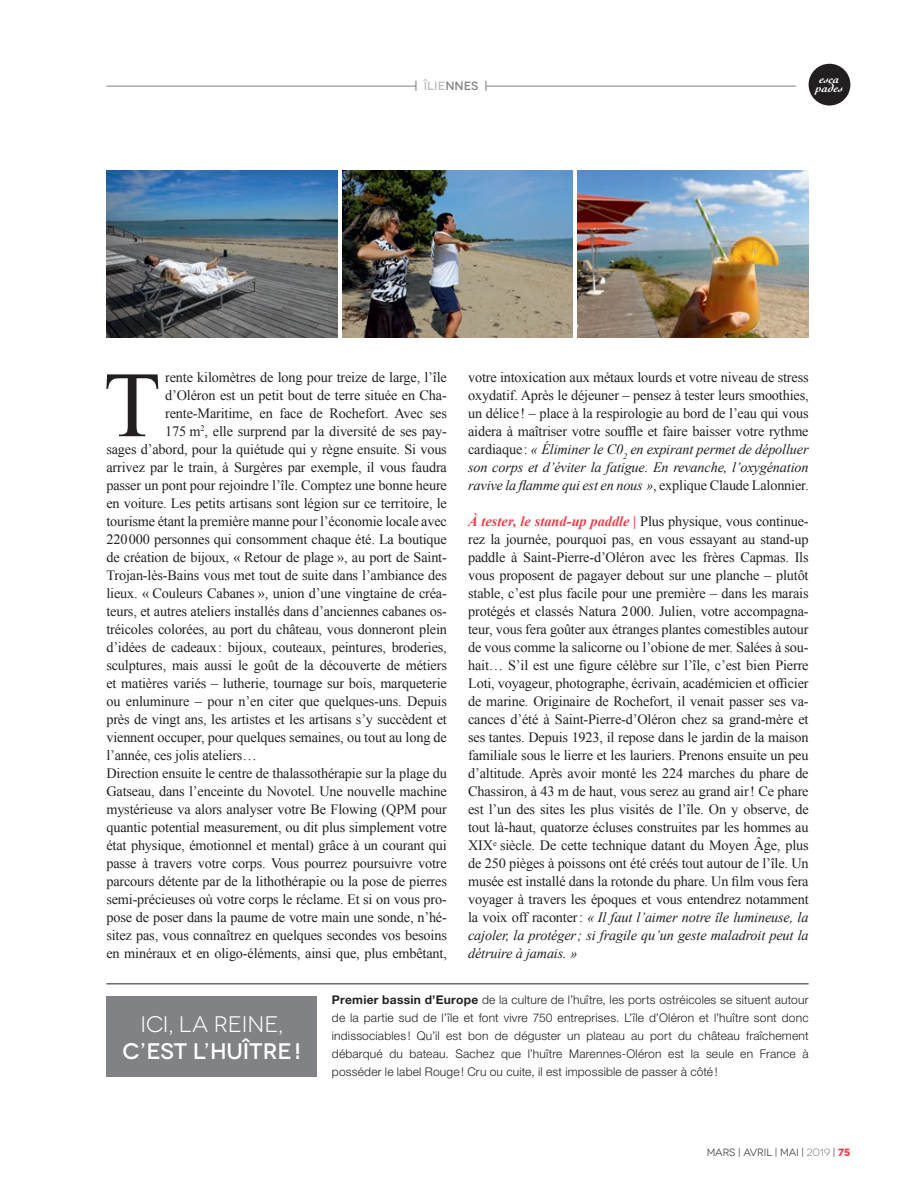
<style>
.page{position:relative;width:915px;height:1191px;background:#fff}
.page>*{position:absolute;margin:0;border:0;box-sizing:border-box;transform-origin:0 0}
.t1{font:93.3px "Times New Roman";color:#231f20}
.t2{font:500 22.5px "Novecentowide";letter-spacing:-.01em;color:#fff}
.t3{font:22.5px "Novecentowide";color:#fff}
.t4{font:14.25px/18px "Times New Roman";letter-spacing:-.01em;color:#231f20;text-align:justify}
.t5{font:300 12px/18px "Helvetica Neue LT Std";letter-spacing:.015em;color:#231f20;text-align:justify}
.t6{font:500 12px "Novecentowide";color:#808285}
.t7{font:italic 700 12px "Cochin LT Std";color:#fff}
.t8{font:10.5px "Novecentowide";letter-spacing:-.01em;color:#231f20}
.s1{color:#bcbdc0}
.s2{font-style:italic}
.s3{font-weight:700;font-style:italic;color:#ee3d49}
.s4{font-weight:700}
.s5{color:#808285}
.s6{font-weight:700;color:#ee3d49}
</style>
<div class="page">
<div style="left:808px;top:64px;width:42px;height:41px;background:#231f20;border-radius:50%"></div>
<hr style="left:486px;top:86px;width:309px;height:1px;background:#808285">
<hr style="left:106px;top:86px;width:310px;height:1px;background:#808285">
<div style="left:106px;top:995px;width:211px;height:81px;background:#808285"></div>
<hr style="left:106px;top:983px;width:702px;height:1px;background:#231f20">
<img style="left:106px;top:170px;width:231px;height:167px">
<img style="left:577px;top:170px;width:231px;height:167px">
<img style="left:342px;top:170px;width:230px;height:167px">
<p class="t7" style="left:819px;top:72px;width:22px">esca</p>
<p class="t6" style="left:414px;top:79px;width:74px">| <span class="s1">ÎLIE</span>NNES |</p>
<p class="t7" style="left:815px;top:81px;width:29px">pades</p>
<p class="t4" style="left:468px;top:368px;width:342px">votre intoxication aux métaux lourds et votre niveau de stress oxydatif. Après le déjeuner – pensez à tester leurs smoothies, un délice! – place à la respirologie au bord de l’eau qui vous aidera à maîtriser votre souffle et faire baisser votre rythme cardiaque: <span class="s2">« Éliminer le C0</span><sub>2</sub> <span class="s2">en expirant permet de dépolluer son corps et d’éviter la fatigue. En revanche, l’oxygénation ravive la flamme qui est en nous »</span>, explique Claude Lalonnier.</p>
<p class="t4" style="left:468px;top:512px;width:342px"><span class="s3">À tester, le stand-up paddle |</span> Plus physique, vous continue&shy;rez la journée, pourquoi pas, en vous essayant au stand-up paddle à Saint-Pierre-d’Oléron avec les frères Capmas. Ils vous proposent de pagayer debout sur une planche – plutôt stable, c’est plus facile pour une première – dans les marais protégés et classés Natura 2000. Julien, votre accompagna&shy;teur, vous fera goûter aux étranges plantes comestibles autour de vous comme la salicorne ou l’obione de mer. Salées à sou&shy;hait… S’il est une figure célèbre sur l’île, c’est bien Pierre Loti, voyageur, photographe, écrivain, académicien et officier de marine. Originaire de Rochefort, il venait passer ses va&shy;cances d’été à Saint-Pierre-d’Oléron chez sa grand-mère et ses tantes. Depuis 1923, il repose dans le jardin de la maison familiale sous le lierre et les lauriers. Prenons ensuite un peu d’altitude. Après avoir monté les 224 marches du phare de Chassiron, à 43 m de haut, vous serez au grand air! Ce phare est l’un des sites les plus visités de l’île. On y observe, de tout là-haut, quatorze écluses construites par les hommes au XIX<sup>e</sup> siècle. De cette technique datant du Moyen Âge, plus de 250 pièges à poissons ont été créés tout autour de l’île. Un musée est installé dans la rotonde du phare. Un film vous fera voyager à travers les époques et vous entendrez notamment la voix off raconter: <span class="s2">« Il faut l’aimer notre île lumineuse, la cajoler, la protéger; si fragile qu’un geste maladroit peut la détruire à jamais. »</span></p>
<p class="t5" style="left:332px;top:990px;width:478px"><span class="s4">Premier bassin d’Europe</span> de la culture de l’huître, les ports ostréicoles se situent autour de la partie sud de l’île et font vivre 750 entreprises. L’île d’Oléron et l’huître sont donc indissociables! Qu’il est bon de déguster un plateau au port du château fraîchement débarqué du bateau. Sachez que l’huître Marennes-Oléron est la seule en France à posséder le label Rouge! Cru ou cuite, il est impossible de passer à côté!</p>
<h1 class="t1" style="left:103px;top:342px;width:58px">T</h1>
<p class="t4" style="left:165px;top:368px;width:283px">rente kilomètres de long pour treize de large, l’île</p>
<p class="t4" style="left:165px;top:386px;width:283px">d’Oléron est un petit bout de terre située en Cha-</p>
<p class="t4" style="left:165px;top:404px;width:283px">rente-Maritime, en face de Rochefort. Avec ses</p>
<p class="t4" style="left:165px;top:422px;width:283px">175 m<sup>2</sup>, elle surprend par la diversité de ses pay-</p>
<p class="t4" style="left:106px;top:440px;width:342px">sages d’abord, pour la quiétude qui y règne ensuite. Si vous</p>
<p class="t4" style="left:106px;top:458px;width:342px">arrivez par le train, à Surgères par exemple, il vous faudra</p>
<p class="t4" style="left:106px;top:476px;width:342px">passer un pont pour rejoindre l’île. Comptez une bonne heure</p>
<p class="t4" style="left:106px;top:494px;width:342px">en voiture. Les petits artisans sont légion sur ce territoire, le</p>
<p class="t4" style="left:106px;top:512px;width:342px">tourisme étant la première manne pour l’économie locale avec</p>
<p class="t4" style="left:106px;top:530px;width:342px">220000 personnes qui consomment chaque été. La boutique</p>
<p class="t4" style="left:106px;top:548px;width:342px">de création de bijoux, « Retour de plage », au port de Saint-</p>
<p class="t4" style="left:106px;top:566px;width:342px">Trojan-lès-Bains vous met tout de suite dans l’ambiance des</p>
<p class="t4" style="left:106px;top:584px;width:342px">lieux. « Couleurs Cabanes », union d’une vingtaine de créa-</p>
<p class="t4" style="left:106px;top:602px;width:342px">teurs, et autres ateliers installés dans d’anciennes cabanes os-</p>
<p class="t4" style="left:106px;top:620px;width:342px">tréicoles colorées, au port du château, vous donneront plein</p>
<p class="t4" style="left:106px;top:638px;width:342px">d’idées de cadeaux: bijoux, couteaux, peintures, broderies,</p>
<p class="t4" style="left:106px;top:656px;width:342px">sculptures, mais aussi le goût de la découverte de métiers</p>
<p class="t4" style="left:106px;top:674px;width:342px">et matières variés – lutherie, tournage sur bois, marqueterie</p>
<p class="t4" style="left:106px;top:692px;width:342px">ou enluminure – pour n’en citer que quelques-uns. Depuis</p>
<p class="t4" style="left:106px;top:710px;width:342px">près de vingt ans, les artistes et les artisans s’y succèdent et</p>
<p class="t4" style="left:106px;top:728px;width:342px">viennent occuper, pour quelques semaines, ou tout au long de</p>
<p class="t4" style="left:106px;top:746px;width:152px">l’année, ces jolis ateliers…</p>
<p class="t4" style="left:106px;top:764px;width:342px">Direction ensuite le centre de thalassothérapie sur la plage du</p>
<p class="t4" style="left:106px;top:782px;width:342px">Gatseau, dans l’enceinte du Novotel. Une nouvelle machine</p>
<p class="t4" style="left:106px;top:800px;width:342px">mystérieuse va alors analyser votre Be Flowing (QPM pour</p>
<p class="t4" style="left:106px;top:818px;width:342px">quantic potential measurement, ou dit plus simplement votre</p>
<p class="t4" style="left:106px;top:836px;width:342px">état physique, émotionnel et mental) grâce à un courant qui</p>
<p class="t4" style="left:106px;top:854px;width:342px">passe à travers votre corps. Vous pourrez poursuivre votre</p>
<p class="t4" style="left:106px;top:872px;width:342px">parcours détente par de la lithothérapie ou la pose de pierres</p>
<p class="t4" style="left:106px;top:890px;width:342px">semi-précieuses où votre corps le réclame. Et si on vous pro-</p>
<p class="t4" style="left:106px;top:908px;width:342px">pose de poser dans la paume de votre main une sonde, n’hé-</p>
<p class="t4" style="left:106px;top:926px;width:342px">sitez pas, vous connaîtrez en quelques secondes vos besoins</p>
<p class="t4" style="left:106px;top:944px;width:342px">en minéraux et en oligo-éléments, ainsi que, plus embêtant,</p>
<h2 class="t3" style="left:140px;top:1011px;width:144px">ICI, LA REINE,</h2>
<h2 class="t2" style="left:122px;top:1037px;width:180px">C’EST L’HUÎTRE !</h2>
<p class="t8" style="left:706px;top:1146px;width:145px">MARS | AVRIL | MAI | <span class="s5">2019</span> | <span class="s6">75</span></p>
</div>
